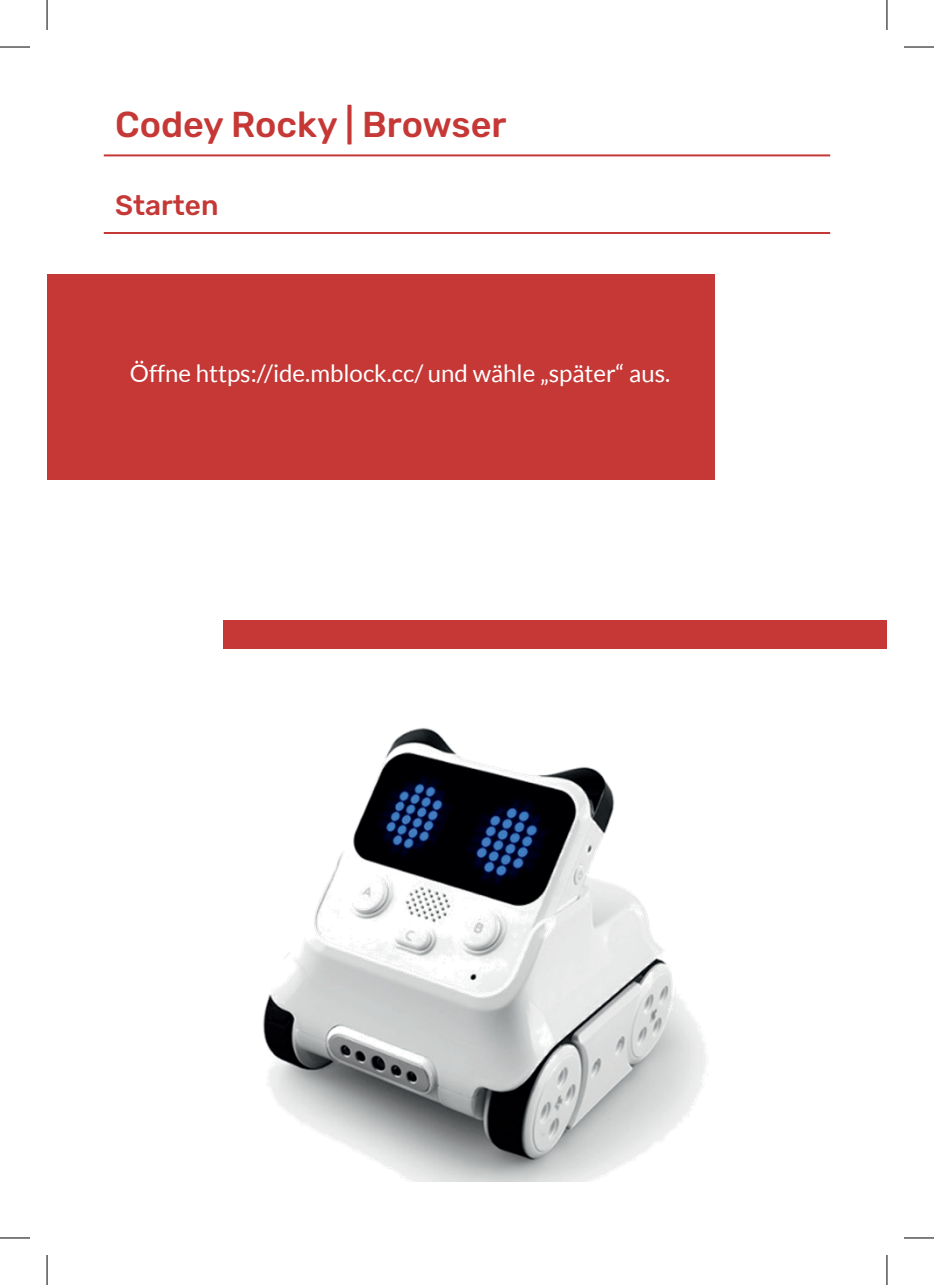
<style>
.page{position:relative;width:934px;height:1285px;background:#fff}
.page>*{position:absolute;margin:0;border:0;box-sizing:border-box;transform-origin:0 0}
.Überschriften_1{font:500 36px "Rubik";color:#c53836}
.Überschriften_1_1__U{font:500 28px "Rubik";color:#c53836}
.Mitte{font:24px "Lato";color:#fff}
</style>
<div class="page">
<hr style="left:104px;top:154px;width:725px;height:2px;background:#c53836">
<hr style="left:104px;top:232px;width:725px;height:2px;background:#c53836">
<div style="left:47px;top:274px;width:667px;height:205px;background:#c53836"></div>
<img style="left:263px;top:727px;width:445px;height:454px">
<div style="left:223px;top:620px;width:663px;height:29px;background:#c53836"></div>
<hr style="left:0;top:47px;width:30px;height:1px;background:#000">
<hr style="left:903px;top:47px;width:30px;height:1px;background:#000">
<hr style="left:0;top:1237px;width:30px;height:1px;background:#000">
<hr style="left:903px;top:1237px;width:30px;height:1px;background:#000">
<hr style="left:47px;top:0;width:1px;height:30px;background:#000">
<hr style="left:47px;top:1255px;width:1px;height:30px;background:#000">
<hr style="left:886px;top:0;width:1px;height:30px;background:#000">
<hr style="left:886px;top:1255px;width:1px;height:30px;background:#000">
<p class="Überschriften_1" style="left:115px;top:104px;width:393px">Codey Rocky | Browser</p>
<p class="Überschriften_1_1__U" style="left:115px;top:189px;width:105px">Starten</p>
<p class="Mitte" style="left:130px;top:360px;width:541px">Öffne https://ide.mblock.cc/ und wähle „später“ aus.</p>
</div>
